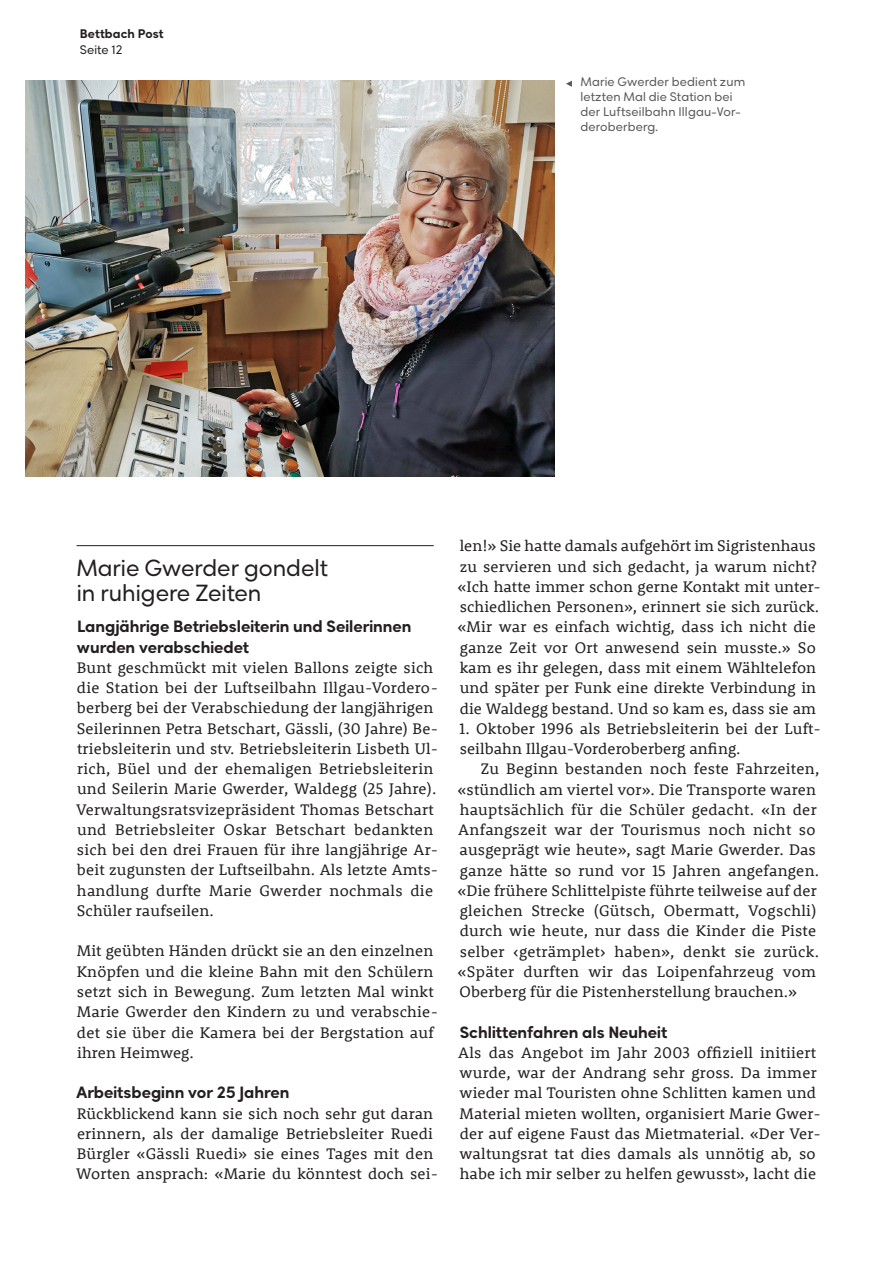
<style>
.page{position:relative;width:893px;height:1263px;background:#fff}
.page>*{position:absolute;margin:0;border:0;box-sizing:border-box;transform-origin:0 0}
.t1{font:22.5px/25.5px "Rozanova GEO";color:#231f20}
.t2{font:15.75px/20.2px "Rooney";letter-spacing:.01em;color:#231f20}
.t3{font:800 15.75px/20.2px "Rozanova GEO";color:#231f20}
.t4{font:12px/14.7px "Rozanova GEO";letter-spacing:.015em;color:#57585a}
.t5{font:800 12px "Rozanova GEO";letter-spacing:.01em;color:#231f20}
.t6{font:12px "Rozanova GEO";letter-spacing:.01em;color:#231f20}
</style>
<div class="page">
<hr style="left:77px;top:545px;width:357px;height:1px;background:#231f20">
<img style="left:26px;top:81px;width:529px;height:395px">
<svg style="left:566px;top:81px;width:6px;height:6px"></svg>
<p class="t5" style="left:80px;top:27px;width:85px">Bettbach Post</p>
<p class="t6" style="left:80px;top:42px;width:44px">Seite 12</p>
<p class="t4" style="left:580px;top:76px;width:166px">Marie Gwerder bedient zum letzten Mal die Station bei der Luftseilbahn Illgau-Vor&shy;deroberberg.</p>
<h1 class="t1" style="left:76px;top:557px;width:253px">Marie Gwerder gondelt in ruhigere Zeiten</h1>
<p class="t3" style="left:77px;top:617px;width:336px">Langjährige Betriebsleiterin und Seilerinnen wurden verabschiedet</p>
<p class="t2" style="left:76px;top:657px;width:364px">Bunt geschmückt mit vielen Ballons zeigte sich die Station bei der Luftseilbahn Illgau-Vordero&shy;berberg bei der Verabschiedung der langjährigen Seilerinnen Petra Betschart, Gässli, (30 Jahre) Be&shy;triebsleiterin und stv. Betriebsleiterin Lisbeth Ul&shy;rich, Büel und der ehemaligen Betriebsleiterin und Seilerin Marie Gwerder, Waldegg (25 Jahre).<br>Verwaltungsratsvizepräsident Thomas Betschart und Betriebsleiter Oskar Betschart bedankten sich bei den drei Frauen für ihre langjährige Ar&shy;beit zugunsten der Luftseilbahn. Als letzte Amts&shy;handlung durfte Marie Gwerder nochmals die Schüler raufseilen.</p>
<p class="t2" style="left:77px;top:940px;width:363px">Mit geübten Händen drückt sie an den einzelnen Knöpfen und die kleine Bahn mit den Schülern setzt sich in Bewegung. Zum letzten Mal winkt Marie Gwerder den Kindern zu und verabschie&shy;det sie über die Kamera bei der Bergstation auf ihren Heimweg.</p>
<p class="t3" style="left:77px;top:1083px;width:214px">Arbeitsbeginn vor 25 Jahren</p>
<p class="t2" style="left:76px;top:1102px;width:363px">Rückblickend kann sie sich noch sehr gut daran erinnern, als der damalige Betriebsleiter Ruedi Bürgler «Gässli Ruedi» sie eines Tages mit den Worten ansprach: «Marie du könntest doch sei-</p>
<p class="t2" style="left:457px;top:535px;width:365px">len!» Sie hatte damals aufgehört im Sigristenhaus zu servieren und sich gedacht, ja warum nicht? «Ich hatte immer schon gerne Kontakt mit unter&shy;schiedlichen Personen», erinnert sie sich zurück. «Mir war es einfach wichtig, dass ich nicht die ganze Zeit vor Ort anwesend sein musste.» So kam es ihr gelegen, dass mit einem Wähltelefon und später per Funk eine direkte Verbindung in die Waldegg bestand. Und so kam es, dass sie am</p>
<p class="t2" style="left:459px;top:718px;width:363px">1. Oktober 1996 als Betriebsleiterin bei der Luft&shy;seilbahn Illgau-Vorderoberberg anfing.</p>
<p class="t2" style="left:457px;top:758px;width:363px;text-indent:23px">Zu Beginn bestanden noch feste Fahrzeiten, «stündlich am viertel vor». Die Transporte waren hauptsächlich für die Schüler gedacht. «In der Anfangszeit war der Tourismus noch nicht so ausgeprägt wie heute», sagt Marie Gwerder. Das ganze hätte so rund vor 15 Jahren angefangen. «Die frühere Schlittelpiste führte teilweise auf der gleichen Strecke (Gütsch, Obermatt, Vogschli) durch wie heute, nur dass die Kinder die Piste selber ‹geträmplet› haben», denkt sie zurück. «Später durften wir das Loipenfahrzeug vom Oberberg für die Pistenherstellung brauchen.»</p>
<p class="t3" style="left:460px;top:1022px;width:209px">Schlittenfahren als Neuheit</p>
<p class="t2" style="left:458px;top:1042px;width:364px">Als das Angebot im Jahr 2003 offiziell initiiert wurde, war der Andrang sehr gross. Da immer wieder mal Touristen ohne Schlitten kamen und Material mieten wollten, organisiert Marie Gwer&shy;der auf eigene Faust das Mietmaterial. «Der Ver&shy;waltungsrat tat dies damals als unnötig ab, so habe ich mir selber zu helfen gewusst», lacht die</p>
</div>
